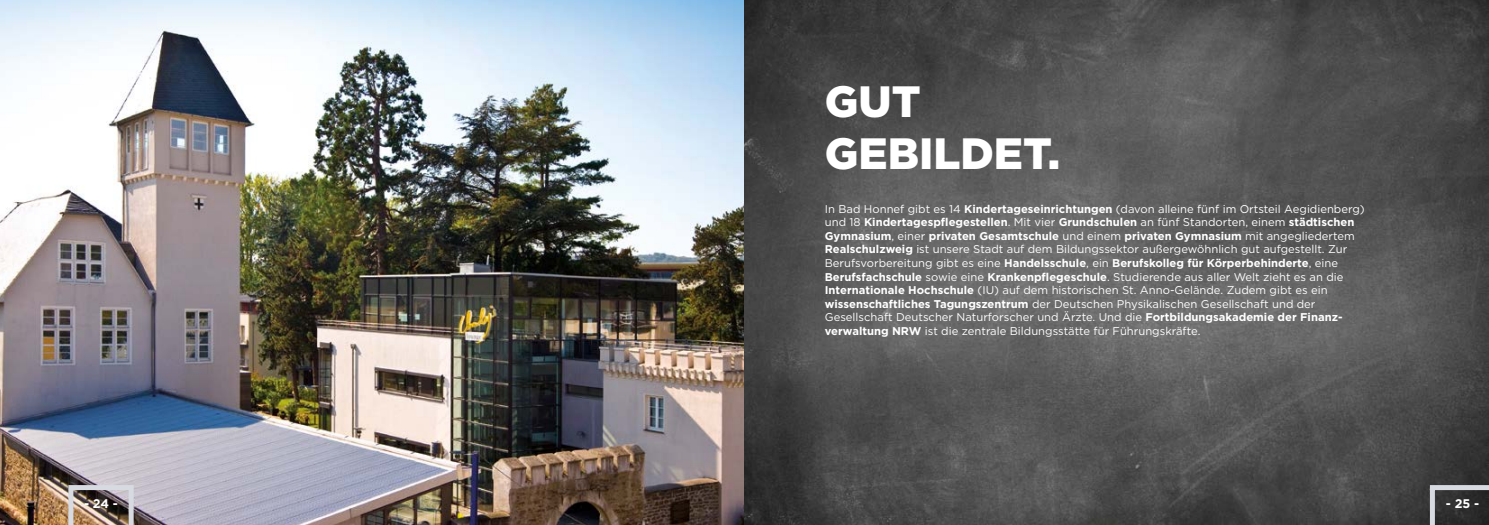
<style>
.page{position:relative;width:1489px;height:525px;background:#fff}
.page>*{position:absolute;margin:0;border:0;box-sizing:border-box;transform-origin:0 0}
.t1{font:900 43.75px/52.5px "Gotham";color:#fff}
.t2{font:700 12.5px "Gotham";color:#fff}
.t3{font:11.25px/13.5px "Gotham";color:#fff}
.s1{font-weight:700}
</style>
<div class="page">
<img style="left:0;top:0;width:1488px;height:524px">
<img style="left:68px;top:485px;width:66px;height:39px">
<svg style="left:1429px;top:485px;width:59px;height:39px;background:#4f4f51"></svg>
<h1 class="t1" style="left:824px;top:74px;width:237px">GUT<br>GEBILDET.</h1>
<p class="t3" style="left:824px;top:202px;width:541px">In Bad Honnef gibt es 14 <span class="s1">Kindertageseinrichtungen</span> (davon alleine fünf im Ortsteil Aegidienberg) und 18 <span class="s1">Kindertagespflegestellen</span>. Mit vier <span class="s1">Grundschulen</span> an fünf Standorten, einem <span class="s1">städtischen Gymnasium</span>, einer <span class="s1">privaten Gesamtschule</span> und einem <span class="s1">privaten Gymnasium</span> mit angegliedertem <span class="s1">Realschulzweig</span> ist unsere Stadt auf dem Bildungssektor außergewöhnlich gut aufgestellt. Zur Berufsvorbereitung gibt es eine <span class="s1">Handelsschule</span>, ein <span class="s1">Berufskolleg für Körperbehinderte</span>, eine <span class="s1">Berufsfachschule</span> sowie eine <span class="s1">Krankenpflegeschule</span>. Studierende aus aller Welt zieht es an die <span class="s1">Internationale Hochschule</span> (IU) auf dem historischen St. Anno-Gelände. Zudem gibt es ein <span class="s1">wissenschaftliches Tagungszentrum</span> der Deutschen Physikalischen Gesellschaft und der Gesellschaft Deutscher Naturforscher und Ärzte. Und die <span class="s1">Fortbildungsakademie der Finanz&shy;verwaltung NRW</span> ist die zentrale Bildungsstätte für Führungskräfte.</p>
<p class="t2" style="left:84px;top:494px;width:35px">- 24 -</p>
<p class="t2" style="left:1445px;top:494px;width:35px">- 25 -</p>
</div>
